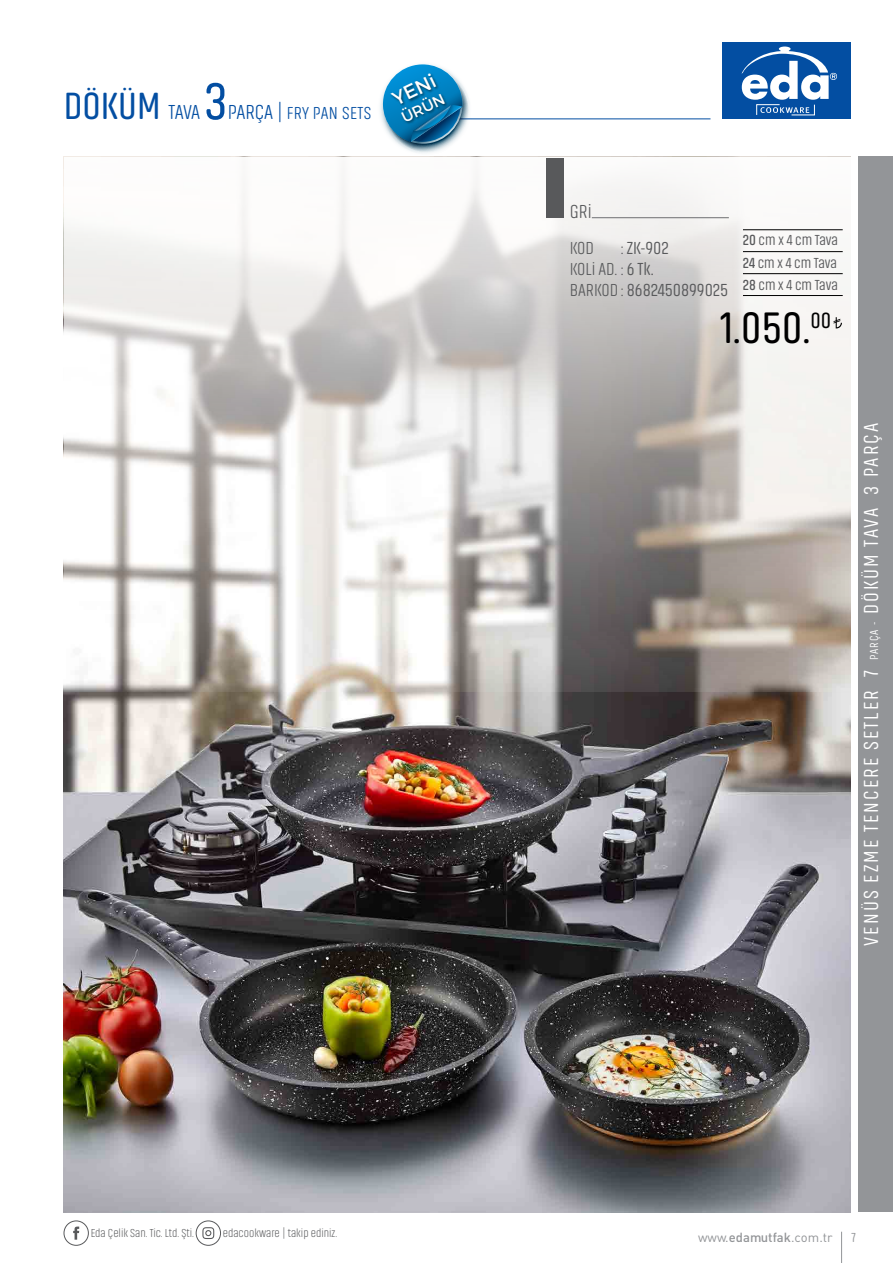
<style>
.page{position:relative;width:893px;height:1263px;background:#fff}
.page>*{position:absolute;margin:0;border:0;box-sizing:border-box;transform-origin:0 0}
.t1{font:54px "Akhand Soft";color:#034ea2}
.t2{font:45.3px "Akhand Soft";color:#000}
.t3{font:39px "Akhand Soft";color:#034ea2}
.t4{font:300 21px "Akhand Soft";letter-spacing:.1em;color:#fff}
.t5{font:19.5px "Montserrat";color:#fff}
.t6{font:300 19.5px "Akhand Soft";color:#58595b}
.t7{font:300 18px/21px "Akhand Soft";color:#58595b}
.t8{font:300 18px "Akhand Soft";letter-spacing:.025em;color:#034ea2}
.t9{font:300 18px "Akhand Soft";color:#58595b}
.t10{font:15.15px "Montserrat";color:#fff}
.t11{font:300 15px/22.5px "Akhand Soft";color:#58595b;text-align:justify}
.t12{font:300 13.5px "Akhand Soft";color:#939598}
.t13{font:13.05px "DIN Tr";color:#939598}
.t14{font:200 12px "Akhand Soft";color:#58595b}
.s1{font-weight:300;font-size:21px}
.s2{font-size:21px}
.s3{font-style:inherit}
.s4{font-weight:600}
.s5{font-size:12px}
.s6{font-family:"DIN Medium Tr"}
</style>
<div class="page">
<div style="left:722px;top:42px;width:128px;height:77px;background:#034ea2"></div>
<svg style="left:741px;top:47px;width:96px;height:68px"></svg>
<hr style="left:841px;top:1232px;width:1px;height:31px;background:#939598">
<img style="left:64px;top:691px;width:786px;height:521px">
<svg style="left:64px;top:158px;width:786px;height:533px"></svg>
<div style="left:546px;top:158px;width:17px;height:60px;background:#58595b"></div>
<hr style="left:592px;top:217px;width:137px;height:1px;background:#6d6e71">
<svg style="left:833px;top:317px;width:9px;height:11px"></svg>
<hr style="left:743px;top:229px;width:100px;height:1px;background:#000">
<hr style="left:743px;top:273px;width:100px;height:1px;background:#000">
<hr style="left:743px;top:251px;width:100px;height:1px;background:#000">
<hr style="left:743px;top:295px;width:100px;height:1px;background:#000">
<div style="left:64px;top:1221px;width:25px;height:24px;border:1px solid #58595b;border-radius:50%"></div>
<svg style="left:73px;top:1226px;width:6px;height:14px"></svg>
<div style="left:196px;top:1221px;width:25px;height:24px;border:1px solid #58595b;border-radius:50%"></div>
<svg style="left:202px;top:1227px;width:12px;height:12px"></svg>
<hr style="left:411px;top:119px;width:299px;height:1px;background:#034ea2">
<div style="left:859px;top:157px;width:34px;height:1055px;background:#939598"></div>
<svg style="left:374px;top:64px;width:100px;height:93px"></svg>
<img style="left:386px;top:68px;width:60px;height:49px">
<img style="left:396px;top:88px;width:58px;height:45px">
<h3 class="t3" style="left:64px;top:86px;width:138px">DÖKÜM <span class="s1">TAVA</span></h3>
<h1 class="t1" style="left:204px;top:73px;width:25px">3</h1>
<h3 class="t8" style="left:228px;top:104px;width:145px"><span class="s2">PARÇA |</span> FRY PAN SETS</h3>
<h3 class="t5" style="left:386px;top:86px;width:48px;rotate:-26deg">YENi</h3>
<p class="t10" style="left:397px;top:107px;width:48px;rotate:-26deg">ÜRÜN</p>
<p class="t14" style="left:91px;top:1227px;width:105px">Eda Çelik San. Tic. Ltd. Şti.</p>
<p class="t14" style="left:223px;top:1227px;width:116px">edacookware | takip ediniz.</p>
<h3 class="t6" style="left:570px;top:201px;width:23px">GRi</h3>
<h3 class="t7" style="left:570px;top:237px;width:160px;text-indent:51px"><span class="s3">:</span> ZK-902<br><span class="s3">KOLi AD. :</span> 6 Tk.<br><span class="s3">BARKOD :</span> 8682450899025</h3>
<h3 class="t9" style="left:570px;top:239px;width:26px">KOD</h3>
<p class="t11" style="left:743px;top:229px;width:97px"><span class="s4">20</span> cm x 4 cm Tava <span class="s4">24</span> cm x 4 cm Tava <span class="s4">28</span> cm x 4 cm Tava</p>
<h2 class="t2" style="left:720px;top:304px;width:112px">1.050.<sup>00</sup></h2>
<h3 class="t4" style="left:860px;top:946px;width:524px;rotate:-90deg">VENÜS EZME TENCERE SETLER 7 <span class="s5">PARÇA -</span> DÖKÜM TAVA 3 PARÇA</h3>
<p class="t13" style="left:698px;top:1229px;width:136px">www.<span class="s6">edamutfak</span>.com.tr</p>
<p class="t12" style="left:851px;top:1230px;width:6px">7</p>
</div>
